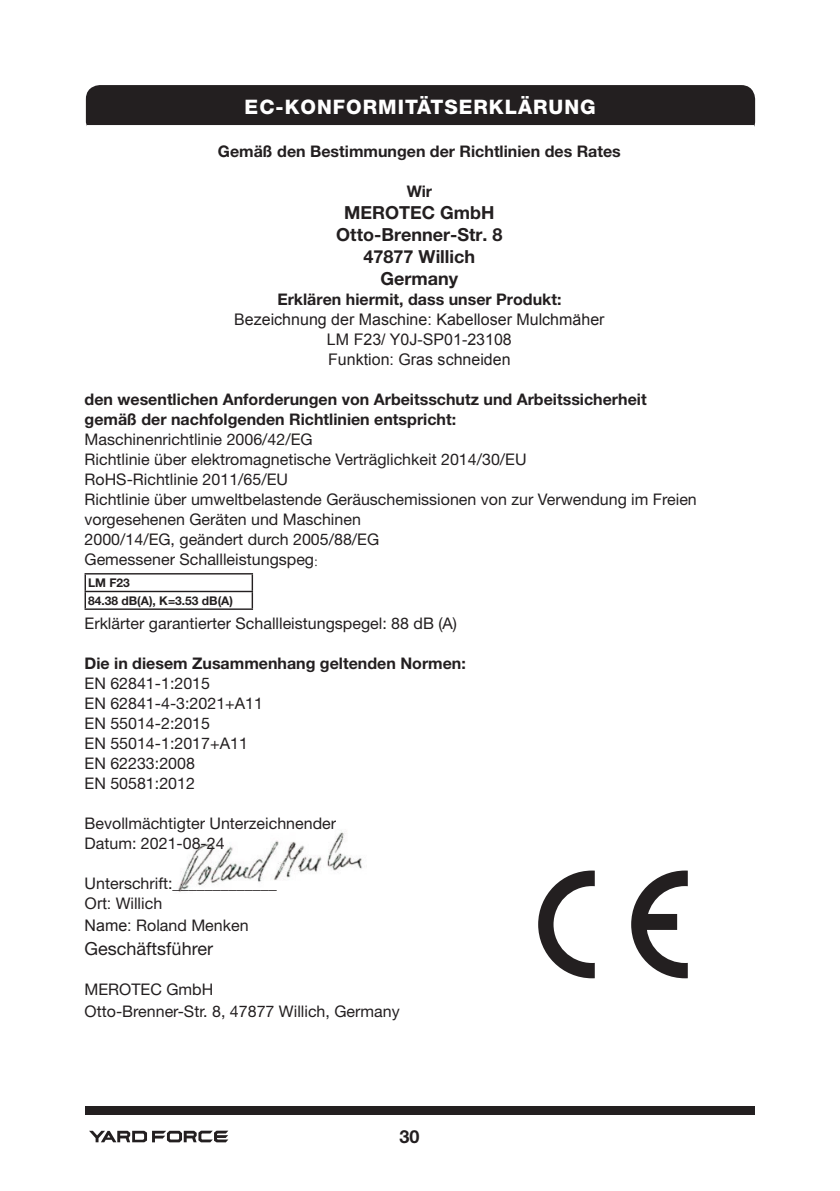
<style>
.page{position:relative;width:840px;height:1191px;background:#fff}
.page>*{position:absolute;margin:0;border:0;box-sizing:border-box;transform-origin:0 0}
.t1{font:800 20px "Helvetica Neue LT Pro";letter-spacing:.05em;color:#fff}
.t2{font:700 18px "Helvetica Neue LT Pro";color:#231f20}
.t3{font:18px "Helvetica Neue LT Std";color:#231f20}
.t4{font:16px/20px "Helvetica Neue LT Std";color:#231f20}
.t5{font:700 16px "Helvetica Neue LT Pro";color:#231f20}
.t6{font:16px "Arial";color:#231f20}
.t7{font:700 12px "Helvetica Neue LT Pro";color:#231f20}
.s1{font-family:"Adobe Song Std";font-weight:300}
.s2{font-family:"Arial"}
</style>
<div class="page">
<div style="left:85px;top:1106px;width:669px;height:8px;background:#231f20"></div>
<svg style="left:89px;top:1130px;width:139px;height:12px"></svg>
<img style="left:178px;top:830px;width:184px;height:62px">
<div style="left:86px;top:85px;width:668px;height:41px;background:#231f20"></div>
<hr style="left:84px;top:573px;width:169px;height:1px;background:#231f20">
<hr style="left:84px;top:591px;width:169px;height:1px;background:#231f20">
<svg style="left:84px;top:574px;width:2px;height:34px"></svg>
<svg style="left:251px;top:574px;width:2px;height:34px"></svg>
<hr style="left:84px;top:608px;width:169px;height:2px;background:#231f20">
<svg style="left:538px;top:870px;width:56px;height:108px"></svg>
<svg style="left:631px;top:870px;width:56px;height:108px"></svg>
<p class="t1" style="left:244px;top:95px;width:352px">EC-KONFORMITÄTSERKLÄRUNG</p>
<p class="t5" style="left:218px;top:141px;width:404px">Gemäß den Bestimmungen der Richtlinien des Rates</p>
<p class="t5" style="left:406px;top:181px;width:27px">Wir</p>
<p class="t2" style="left:344px;top:201px;width:152px">MEROTEC GmbH</p>
<p class="t2" style="left:336px;top:223px;width:168px">Otto-Brenner-Str. 8</p>
<p class="t2" style="left:363px;top:245px;width:113px">47877 Willich</p>
<p class="t2" style="left:380px;top:267px;width:79px">Germany</p>
<p class="t5" style="left:277px;top:289px;width:285px">Erklären hiermit, dass unser Produkt:</p>
<p class="t6" style="left:234px;top:309px;width:371px">Bezeichnung der Maschine: Kabelloser Mulchmäher</p>
<p class="t6" style="left:327px;top:329px;width:186px">LM F23/ Y0J-SP01-23108</p>
<p class="t6" style="left:328px;top:349px;width:184px">Funktion: Gras schneiden</p>
<p class="t5" style="left:84px;top:389px;width:563px">den wesentlichen Anforderungen von Arbeitsschutz und Arbeitssicherheit</p>
<p class="t5" style="left:84px;top:409px;width:373px">gemäß der nachfolgenden Richtlinien entspricht:</p>
<p class="t4" style="left:84px;top:429px;width:229px">Maschinenrichtlinie 2006/42/EG</p>
<p class="t4" style="left:84px;top:449px;width:443px">Richtlinie über elektromagnetische Verträglichkeit 2014/30/EU</p>
<p class="t4" style="left:84px;top:469px;width:205px">RoHS-Richtlinie 2011/65/EU</p>
<p class="t4" style="left:84px;top:489px;width:613px">Richtlinie über umweltbelastende Geräuschemissionen von zur Verwendung im Freien vorgesehenen Geräten und Maschinen</p>
<p class="t4" style="left:84px;top:529px;width:296px">2000/14/EG, geändert durch 2005/88/EG</p>
<p class="t4" style="left:84px;top:549px;width:235px">Gemessener Schallleistungspeg<span class="s1">:</span></p>
<p class="t7" style="left:88px;top:575px;width:43px">LM F23</p>
<p class="t7" style="left:88px;top:593px;width:146px">84.38 dB(A), K=3.53 dB(A)</p>
<p class="t4" style="left:84px;top:613px;width:374px">Erklärter garantierter Schallleistungspegel: 88 dB (A)</p>
<p class="t5" style="left:84px;top:653px;width:382px">Die in diesem Zusammenhang geltenden Normen:</p>
<p class="t4" style="left:84px;top:673px;width:127px">EN 62841-1:2015</p>
<p class="t4" style="left:84px;top:693px;width:180px">EN 62841-4-3:2021+A11</p>
<p class="t4" style="left:84px;top:713px;width:127px">EN 55014-2:2015</p>
<p class="t4" style="left:84px;top:733px;width:165px">EN 55014-1:2017+A11</p>
<p class="t4" style="left:84px;top:753px;width:112px">EN 62233:2008</p>
<p class="t4" style="left:84px;top:773px;width:112px">EN 50581:2012</p>
<p class="t4" style="left:84px;top:813px;width:253px">Bevollmächtigter Unterzeichnender</p>
<p class="t4" style="left:84px;top:833px;width:141px">Datum: 2021-08-24</p>
<p class="t4" style="left:84px;top:873px;width:193px">Unterschrift:_____________</p>
<p class="t4" style="left:84px;top:893px;width:79px"><span class="s2">Ort:</span> Willich</p>
<p class="t4" style="left:84px;top:915px;width:165px"><span class="s2">Name:</span> Roland Menken</p>
<p class="t3" style="left:84px;top:937px;width:130px">Geschäftsführer</p>
<p class="t4" style="left:84px;top:979px;width:130px">MEROTEC GmbH</p>
<p class="t4" style="left:84px;top:1001px;width:316px">Otto-Brenner-Str. 8, 47877 Willich, Germany</p>
<p class="t2" style="left:399px;top:1125px;width:22px">30</p>
</div>
